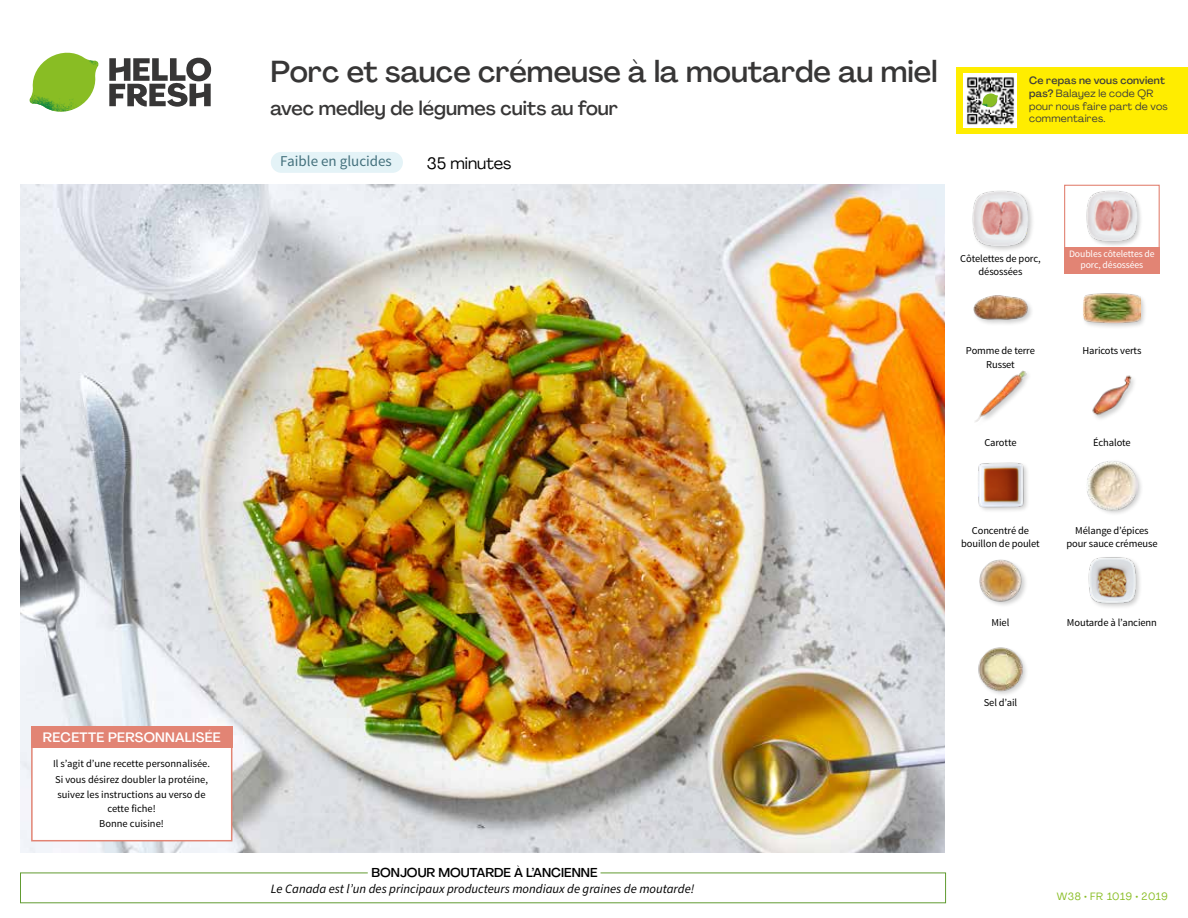
<style>
.page{position:relative;width:1188px;height:918px;background:#fff}
.page>*{position:absolute;margin:0;border:0;box-sizing:border-box;transform-origin:0 0}
.t1{font:500 30px "Agrandir";color:#373636}
.t2{font:500 19.5px "Agrandir";color:#373636}
.t3{font:16.5px "Agrandir";color:#000}
.t4{font:15px "Source Sans Pro";color:#43707c}
.t5{font:500 13.5px "Agrandir";letter-spacing:.02em;color:#fff}
.t6{font:italic 12.75px "Source Sans Pro";color:#000}
.t7{font:500 12.75px "Agrandir";color:#000}
.t8{font:10.5px/13.5px "Source Sans Pro";letter-spacing:-.01em;color:#000;text-align:center}
.t9{font:10.5px/12.8px "Agrandir";letter-spacing:.02em;color:#3c3c3b}
.t10{font:10.5px "Agrandir";letter-spacing:.045em;color:#89bd24}
.t11{font:9.75px/10.5px "Source Sans Pro";letter-spacing:-.01em;color:#fff;text-align:center}
.s1{font-weight:500}
</style>
<div class="page">
<svg style="left:109px;top:57px;width:102px;height:50px"></svg>
<svg style="left:34px;top:53px;width:62px;height:40px"></svg>
<img style="left:67px;top:53px;width:32px;height:26px">
<img style="left:33px;top:75px;width:59px;height:11px">
<img style="left:29px;top:79px;width:61px;height:33px">
<img style="left:65px;top:86px;width:27px;height:25px">
<img style="left:21px;top:184px;width:924px;height:668px">
<div style="left:271px;top:152px;width:132px;height:21px;background:#e4f3f7;border-radius:10px"></div>
<img style="left:978px;top:647px;width:48px;height:48px">
<img style="left:1088px;top:557px;width:52px;height:50px">
<img style="left:979px;top:559px;width:47px;height:46px">
<div style="left:1086px;top:459px;width:58px;height:58px;background:#000;opacity:.2"></div>
<img style="left:1087px;top:460px;width:50px;height:50px">
<img style="left:978px;top:462px;width:50px;height:49px">
<img style="left:1092px;top:375px;width:42px;height:44px">
<img style="left:975px;top:370px;width:53px;height:52px">
<div style="left:1082px;top:292px;width:65px;height:38px;background:#000;opacity:.2"></div>
<img style="left:1083px;top:292px;width:58px;height:38px">
<div style="left:973px;top:294px;width:61px;height:33px;background:#000;opacity:.2"></div>
<img style="left:973px;top:294px;width:56px;height:29px">
<div style="left:1085px;top:190px;width:58px;height:58px;background:#000;opacity:.2"></div>
<img style="left:1086px;top:190px;width:52px;height:53px">
<div style="left:972px;top:190px;width:63px;height:63px;background:#000;opacity:.2"></div>
<img style="left:972px;top:190px;width:57px;height:57px">
<div style="left:1064px;top:185px;width:96px;height:72px;border:1px solid #e28474"></div>
<div style="left:1064px;top:247px;width:96px;height:27px;background:#e28474"></div>
<div style="left:31px;top:726px;width:201px;height:115px;background:#fff;border:2px solid #e28474"></div>
<div style="left:31px;top:726px;width:202px;height:22px;background:#e28474"></div>
<div style="left:956px;top:67px;width:232px;height:67px;background:#ffed00"></div>
<img style="left:964px;top:74px;width:52px;height:54px">
<svg style="left:982px;top:93px;width:16px;height:14px"></svg>
<p class="t5" style="left:43px;top:729px;width:179px">RECETTE PERSONNALISÉE</p>
<p class="t8" style="left:53px;top:756px;width:158px;line-height:15.6px;text-align:left">Il s’agit d’une recette personnalisée.<br>Si vous désirez doubler la protéine, suivez les instructions au verso de</p>
<p class="t8" style="left:99px;top:801px;width:66px;line-height:15.6px">cette fiche!<br>Bonne cuisine!</p>
<h1 class="t1" style="left:271px;top:53px;width:668px">Porc et sauce crémeuse à la moutarde au miel</h1>
<h2 class="t2" style="left:271px;top:96px;width:349px">avec medley de légumes cuits au four</h2>
<h3 class="t4" style="left:280px;top:151px;width:113px">Faible en glucides</h3>
<h3 class="t3" style="left:427px;top:153px;width:86px">35 minutes</h3>
<p class="t9" style="left:1029px;top:74px;width:140px"><span class="s1">Ce repas ne vous convient pas?</span> Balayez le code QR pour nous faire part de vos commentaires.</p>
<p class="t8" style="left:960px;top:252px;width:82px">Côtelettes de porc, désossées</p>
<p class="t11" style="left:1069px;top:249px;width:87px">Doubles côtelettes de porc, désossées</p>
<p class="t8" style="left:966px;top:344px;width:70px">Pomme de terre<br>Russet</p>
<p class="t8" style="left:1082px;top:344px;width:61px">Haricots verts</p>
<p class="t8" style="left:984px;top:436px;width:34px">Carotte</p>
<p class="t8" style="left:1093px;top:436px;width:39px">Échalote</p>
<p class="t8" style="left:961px;top:524px;width:80px">Concentré de bouillon de poulet</p>
<p class="t8" style="left:1066px;top:524px;width:93px">Mélange d’épices pour sauce crémeuse</p>
<p class="t8" style="left:992px;top:616px;width:19px">Miel</p>
<p class="t8" style="left:1067px;top:616px;width:92px">Moutarde à l’ancienn</p>
<p class="t8" style="left:984px;top:696px;width:35px">Sel d’ail</p>
<p class="t7" style="left:372px;top:864px;width:227px">BONJOUR MOUTARDE À L’ANCIENNE</p>
<p class="t6" style="left:271px;top:880px;width:425px">Le Canada est l’un des principaux producteurs mondiaux de graines de moutarde!</p>
<p class="t10" style="left:1057px;top:890px;width:113px">W38 • FR 1019 • 2019</p>
</div>
